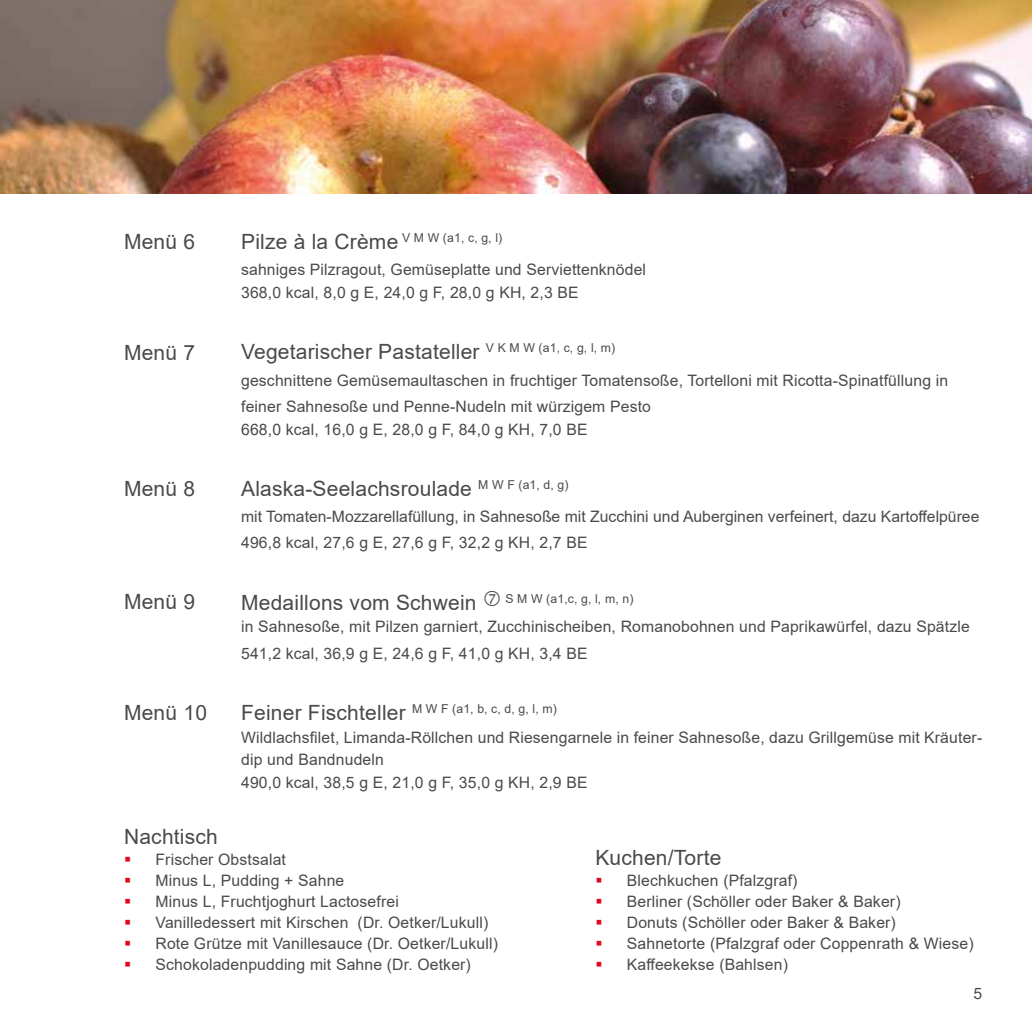
<style>
.page{position:relative;width:1032px;height:1032px;background:#fff}
.page>*{position:absolute;margin:0;border:0;box-sizing:border-box;transform-origin:0 0}
.t1{font:21px "Arial";letter-spacing:.01em;color:#4a4a49}
.t2{font:15.75px/21px "Arial";letter-spacing:.01em;color:#4a4a49}
.t3{font:12.25px "Arial";color:#4a4a49}
.s1{font-size:21px}
</style>
<div class="page">
<img style="left:0;top:0;width:1032px;height:193px">
<h1 class="t1" style="left:124px;top:227px;width:73px">Menü 6</h1>
<h1 class="t1" style="left:241px;top:227px;width:263px">Pilze à la Crème <sup>V</sup> <sup>M</sup> <sup>W</sup> <sup>(a1,</sup> <sup>c,</sup> <sup>g,</sup> <sup>l)</sup></h1>
<p class="t2" style="left:241px;top:258px;width:406px;line-height:22.8px">sahniges Pilzragout, Gemüseplatte und Serviettenknödel<br>368,0 kcal, 8,0 g E, 24,0 g F, 28,0 g KH, 2,3 BE</p>
<h1 class="t1" style="left:124px;top:338px;width:73px">Menü 7</h1>
<h1 class="t1" style="left:241px;top:337px;width:376px">Vegetarischer Pastateller <sup>V</sup> <sup>K</sup> <sup>M</sup> <sup>W</sup> <sup>(a1,</sup> <sup>c,</sup> <sup>g,</sup> <sup>l,</sup> <sup>m)</sup></h1>
<p class="t2" style="left:241px;top:367px;width:708px;line-height:26.2px">geschnittene Gemüsemaultaschen in fruchtiger Tomatensoße, Tortelloni mit Ricotta-Spinatfüllung in feiner Sahnesoße und Penne-Nudeln mit würzigem Pesto</p>
<p class="t2" style="left:241px;top:418px;width:348px">668,0 kcal, 16,0 g E, 28,0 g F, 84,0 g KH, 7,0 BE</p>
<h1 class="t1" style="left:124px;top:474px;width:73px">Menü 8</h1>
<h1 class="t1" style="left:241px;top:474px;width:329px">Alaska-Seelachsroulade <sup>M</sup> <sup>W</sup> <sup>F</sup> <sup>(a1,</sup> <sup>d,</sup> <sup>g)</sup></h1>
<p class="t2" style="left:241px;top:503px;width:740px;line-height:26.2px">mit Tomaten-Mozzarellafüllung, in Sahnesoße mit Zucchini und Auberginen verfeinert, dazu Kartoffelpüree<br>496,8 kcal, 27,6 g E, 27,6 g F, 32,2 g KH, 2,7 BE</p>
<h1 class="t1" style="left:124px;top:587px;width:73px">Menü 9</h1>
<h1 class="t1" style="left:241px;top:588px;width:237px">Medaillons vom Schwein</h1>
<p class="t3" style="left:505px;top:590px;width:130px">S M W (a1,c, g, l, m, n)</p>
<p class="t2" style="left:241px;top:614px;width:730px;line-height:26.2px">in Sahnesoße, mit Pilzen garniert, Zucchinischeiben, Romanobohnen und Paprikawürfel, dazu Spätzle<br>541,2 kcal, 36,9 g E, 24,6 g F, 41,0 g KH, 3,4 BE</p>
<h1 class="t1" style="left:124px;top:698px;width:84px">Menü 10</h1>
<p class="t3" style="left:241px;top:700px;width:317px"><span class="s1">Feiner Fischteller</span> M W F (a1, b, c, d, g, l, m)</p>
<p class="t2" style="left:241px;top:726px;width:742px;line-height:22.8px">Wildlachsfilet, Limanda-Röllchen und Riesengarnele in feiner Sahnesoße, dazu Grillgemüse mit Kräuter&shy;dip und Bandnudeln<br>490,0 kcal, 38,5 g E, 21,0 g F, 35,0 g KH, 2,9 BE</p>
<h1 class="t1" style="left:124px;top:822px;width:95px">Nachtisch</h1>
<p class="t2" style="left:156px;top:849px;width:344px">Frischer Obstsalat<br>Minus L, Pudding + Sahne<br>Minus L, Fruchtjoghurt Lactosefrei Vanilledessert mit Kirschen (Dr. Oetker/Lukull)<br>Rote Grütze mit Vanillesauce (Dr. Oetker/Lukull)<br>Schokoladenpudding mit Sahne (Dr. Oetker)</p>
<h1 class="t1" style="left:595px;top:843px;width:128px">Kuchen/Torte</h1>
<p class="t2" style="left:627px;top:870px;width:348px">Blechkuchen (Pfalzgraf)<br>Berliner (Schöller oder Baker &amp; Baker)<br>Donuts (Schöller oder Baker &amp; Baker)<br>Sahnetorte (Pfalzgraf oder Coppenrath &amp; Wiese)<br>Kaffeekekse (Bahlsen)</p>
<p class="t2" style="left:973px;top:983px;width:10px">5</p>
</div>
